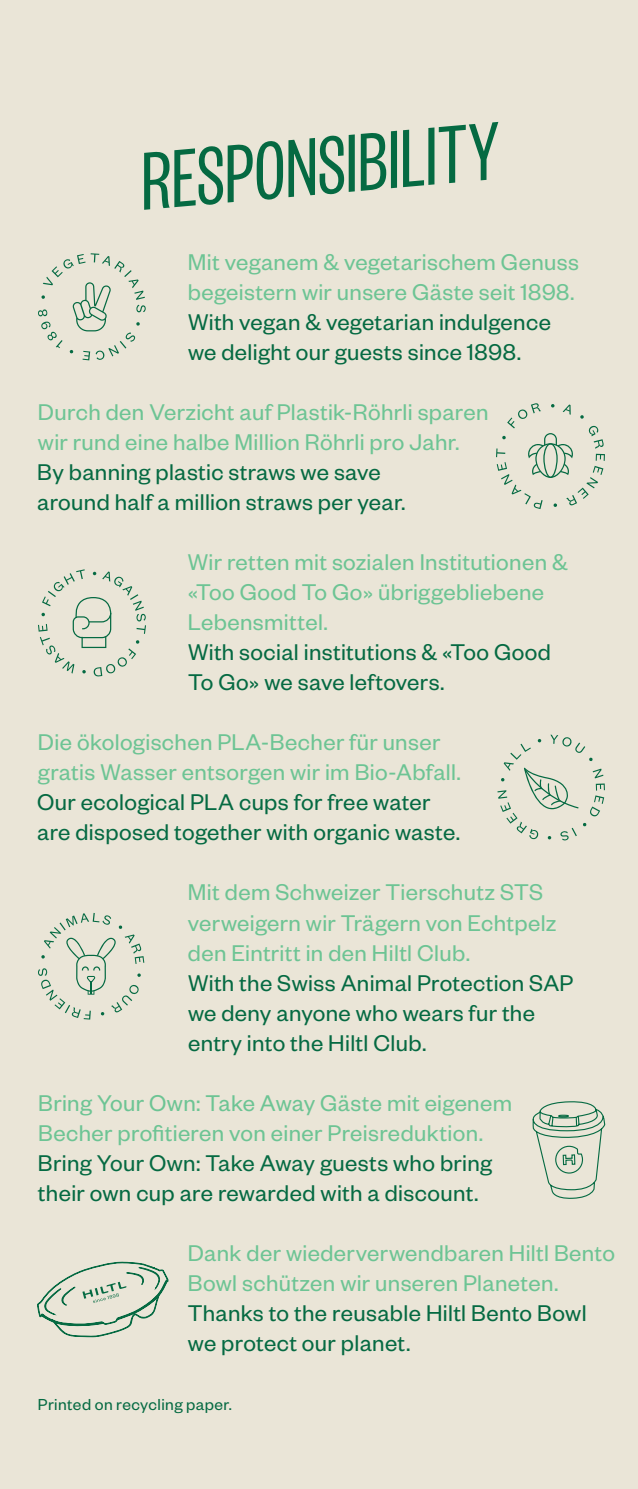
<style>
.page{position:relative;width:638px;height:1489px;background:#fff}
.page>*{position:absolute;margin:0;border:0;box-sizing:border-box;transform-origin:0 0}
.Lauftext{font:condensed 90px "Founders Grotesk X";color:#056a42}
.Untertitel_Innen{font:25px/30px "Founders Grotesk";letter-spacing:.015em;color:#6dc494}
.Lauftext-2{font:25px/30px "Founders Grotesk";letter-spacing:.015em;color:#056a42}
.Lauftext-3{font:25px/30px "Founders Grotesk";letter-spacing:.015em;color:#6dc494}
.Untertitel_Innen-2{font:25px/30px "Founders Grotesk";letter-spacing:.015em;color:#056a42}
.Lauftext-4{font:17.5px "Founders Grotesk";letter-spacing:.025em;color:#056a42}
</style>
<div class="page">
<div style="left:0;top:0;width:638px;height:1488px;background:#eae5d7"></div>
<svg style="left:37px;top:1261px;width:132px;height:76px"></svg>
<svg style="left:496px;top:403px;width:109px;height:106px"></svg>
<svg style="left:38px;top:253px;width:108px;height:107px"></svg>
<svg style="left:38px;top:569px;width:108px;height:107px"></svg>
<svg style="left:497px;top:734px;width:108px;height:106px"></svg>
<svg style="left:38px;top:913px;width:106px;height:106px"></svg>
<svg style="left:532px;top:1101px;width:74px;height:98px"></svg>
<p class="Lauftext" style="left:134px;top:131px;width:360px;rotate:-5deg">RESPONSIBILITY</p>
<p class="Untertitel_Innen" style="left:188px;top:246px;width:393px">Mit veganem &amp; vegetarischem Genuss begeistern wir unsere Gäste seit 1898.</p>
<p class="Untertitel_Innen-2" style="left:188px;top:306px;width:364px">With vegan &amp; vegetarian indulgence</p>
<p class="Untertitel_Innen-2" style="left:188px;top:336px;width:334px">we delight our guests since 1898.</p>
<p class="Untertitel_Innen" style="left:38px;top:396px;width:452px">Durch den Verzicht auf Plastik-Röhrli sparen</p>
<p class="Untertitel_Innen" style="left:38px;top:426px;width:423px">wir rund eine halbe Million Röhrli pro Jahr.</p>
<p class="Untertitel_Innen-2" style="left:37px;top:456px;width:345px">By banning plastic straws we save</p>
<p class="Untertitel_Innen-2" style="left:37px;top:486px;width:370px">around half a million straws per year.</p>
<p class="Lauftext-3" style="left:188px;top:546px;width:381px">Wir retten mit sozialen Institutionen &amp; «Too Good To Go» übriggebliebene<br>Lebensmittel.</p>
<p class="Lauftext-2" style="left:188px;top:636px;width:364px">With social institutions &amp; «Too Good<br>To Go» we save leftovers.</p>
<p class="Untertitel_Innen" style="left:38px;top:726px;width:404px">Die ökologischen PLA-Becher für unser</p>
<p class="Untertitel_Innen" style="left:38px;top:756px;width:424px">gratis Wasser entsorgen wir im Bio-Abfall.</p>
<p class="Untertitel_Innen-2" style="left:37px;top:786px;width:424px">Our ecological PLA cups for free water are disposed together with organic waste.</p>
<p class="Lauftext-3" style="left:188px;top:876px;width:370px">Mit dem Schweizer Tierschutz STS verweigern wir Trägern von Echtpelz den Eintritt in den Hiltl Club.</p>
<p class="Lauftext-2" style="left:188px;top:966px;width:387px">With the Swiss Animal Protection SAP</p>
<p class="Lauftext-2" style="left:188px;top:996px;width:348px">we deny anyone who wears fur the</p>
<p class="Lauftext-2" style="left:188px;top:1026px;width:240px">entry into the Hiltl Club.</p>
<p class="Lauftext-3" style="left:38px;top:1086px;width:475px">Bring Your Own: Take Away Gäste mit eigenem<br>Becher profitieren von einer Preisreduktion.</p>
<p class="Lauftext-2" style="left:38px;top:1146px;width:456px">Bring Your Own: Take Away guests who bring their own cup are rewarded with a discount.</p>
<p class="Untertitel_Innen" style="left:188px;top:1236px;width:429px">Dank der wiederverwendbaren Hiltl Bento<br>Bowl schützen wir unseren Planeten.</p>
<p class="Lauftext-2" style="left:188px;top:1296px;width:400px">Thanks to the reusable Hiltl Bento Bowl we protect our planet.</p>
<p class="Lauftext-4" style="left:38px;top:1393px;width:195px">Printed on recycling paper.</p>
</div>
